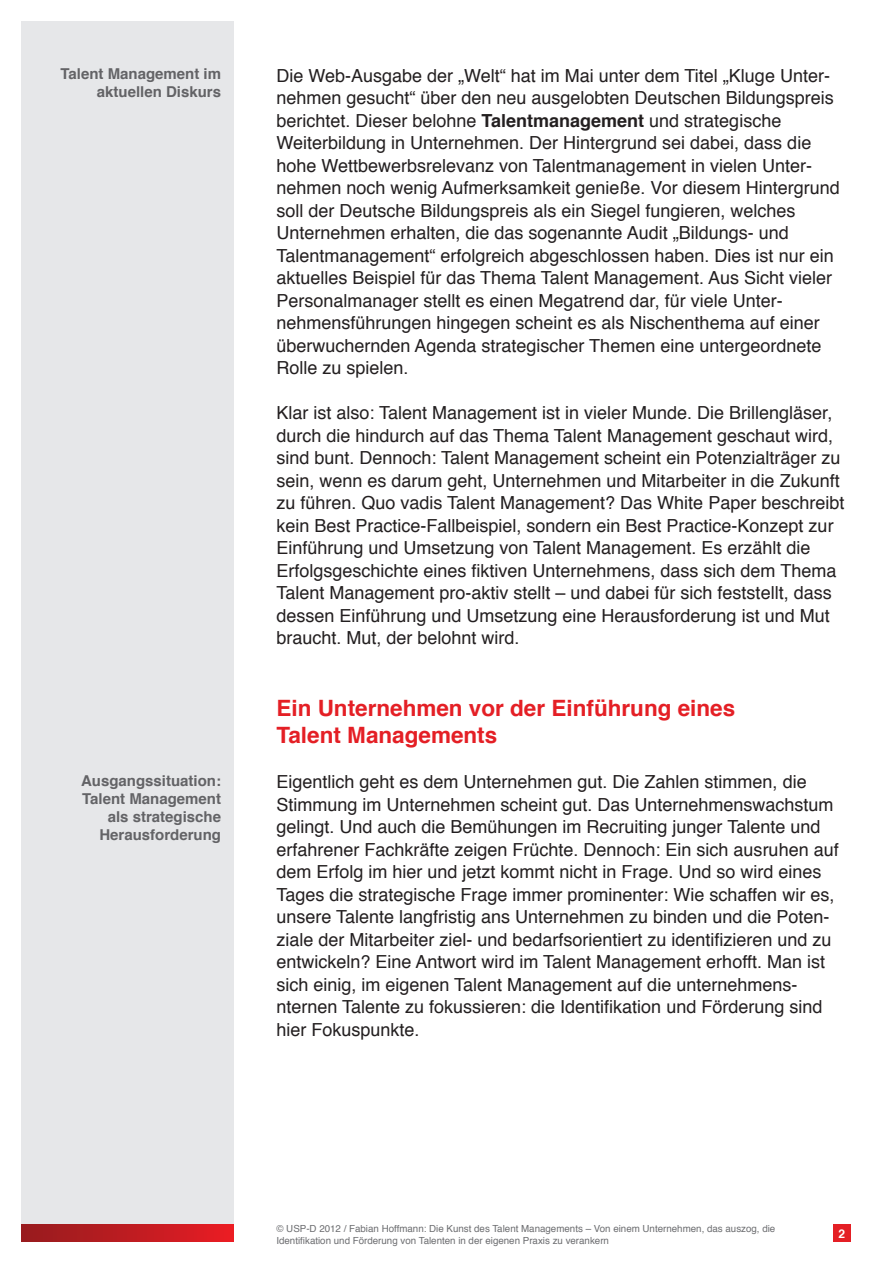
<style>
.page{position:relative;width:893px;height:1263px;background:#fff}
.page>*{position:absolute;margin:0;border:0;box-sizing:border-box;transform-origin:0 0}
.t1{font:700 22.5px/27px "Helvetica";color:#e41f25}
.t2{font:18px/22.5px "Helvetica";color:#231f20}
.t3{font:700 15px/18px "Helvetica";color:#636366;text-align:right}
.t4{font:700 12px "Helvetica";color:#fff}
.t5{font:9.75px/11.7px "Helvetica";color:#6c6d70}
.s1{font-weight:700}
</style>
<div class="page">
<div style="left:21px;top:21px;width:213px;height:1221px;background:#e6e7e9"></div>
<div style="left:833px;top:1225px;width:17px;height:17px;background:#e41f25"></div>
<div style="left:21px;top:1225px;width:213px;height:17px;background:linear-gradient(to right,#951b1e,#e91c24)"></div>
<p class="t3" style="left:61px;top:65px;width:162px">Talent Management im aktuellen Diskurs</p>
<p class="t3" style="left:81px;top:772px;width:142px">Ausgangssituation:<br>Talent Management als strategische<br>Herausforderung</p>
<p class="t2" style="left:276px;top:65px;width:565px">Die Web-Ausgabe der „Welt“ hat im Mai unter dem Titel „Kluge Unter&shy;nehmen gesucht“ über den neu ausgelobten Deutschen Bildungspreis berichtet. Dieser belohne <span class="s1">Talentmanagement</span> und strategische Weiterbildung in Unternehmen. Der Hintergrund sei dabei, dass die hohe Wettbewerbsrelevanz von Talentmanagement in vielen Unter&shy;nehmen noch wenig Aufmerksamkeit genieße. Vor diesem Hintergrund soll der Deutsche Bildungspreis als ein Siegel fungieren, welches Unternehmen erhalten, die das sogenannte Audit „Bildungs- und Talentmanagement“ erfolgreich abgeschlossen haben. Dies ist nur ein aktuelles Beispiel für das Thema Talent Management. Aus Sicht vieler Personalmanager stellt es einen Megatrend dar, für viele Unter&shy;nehmensführungen hingegen scheint es als Nischenthema auf einer überwuchernden Agenda strategischer Themen eine untergeordnete Rolle zu spielen.</p>
<p class="t2" style="left:276px;top:402px;width:569px">Klar ist also: Talent Management ist in vieler Munde. Die Brillengläser, durch die hindurch auf das Thema Talent Management geschaut wird, sind bunt. Dennoch: Talent Management scheint ein Potenzialträger zu sein, wenn es darum geht, Unternehmen und Mitarbeiter in die Zukunft zu führen. Quo vadis Talent Management? Das White Paper beschreibt kein Best Practice-Fallbeispiel, sondern ein Best Practice-Konzept zur Einführung und Umsetzung von Talent Management. Es erzählt die Erfolgsgeschichte eines fiktiven Unternehmens, dass sich dem Thema Talent Management pro-aktiv stellt – und dabei für sich feststellt, dass dessen Einführung und Umsetzung eine Herausforderung ist und Mut braucht. Mut, der belohnt wird.</p>
<p class="t1" style="left:276px;top:695px;width:460px">Ein Unternehmen vor der Einführung eines<br>Talent Managements</p>
<p class="t2" style="left:276px;top:771px;width:564px">Eigentlich geht es dem Unternehmen gut. Die Zahlen stimmen, die Stimmung im Unternehmen scheint gut. Das Unternehmenswachstum gelingt. Und auch die Bemühungen im Recruiting junger Talente und erfahrener Fachkräfte zeigen Früchte. Dennoch: Ein sich ausruhen auf dem Erfolg im hier und jetzt kommt nicht in Frage. Und so wird eines Tages die strategische Frage immer prominenter: Wie schaffen wir es, unsere Talente langfristig ans Unternehmen zu binden und die Poten&shy;ziale der Mitarbeiter ziel- und bedarfsorientiert zu identifizieren und zu entwickeln? Eine Antwort wird im Talent Management erhofft. Man ist sich einig, im eigenen Talent Management auf die unternehmens&shy;nternen Talente zu fokussieren: die Identifikation und Förderung sind hier Fokuspunkte.</p>
<p class="t5" style="left:276px;top:1223px;width:500px">© USP-D 2012 / Fabian Hoffmann: Die Kunst des Talent Managements – Von einem Unternehmen, das auszog, die<br>Identifikation und Förderung von Talenten in der eigenen Praxis zu verankern</p>
<p class="t4" style="left:839px;top:1224px;width:8px">2</p>
</div>
